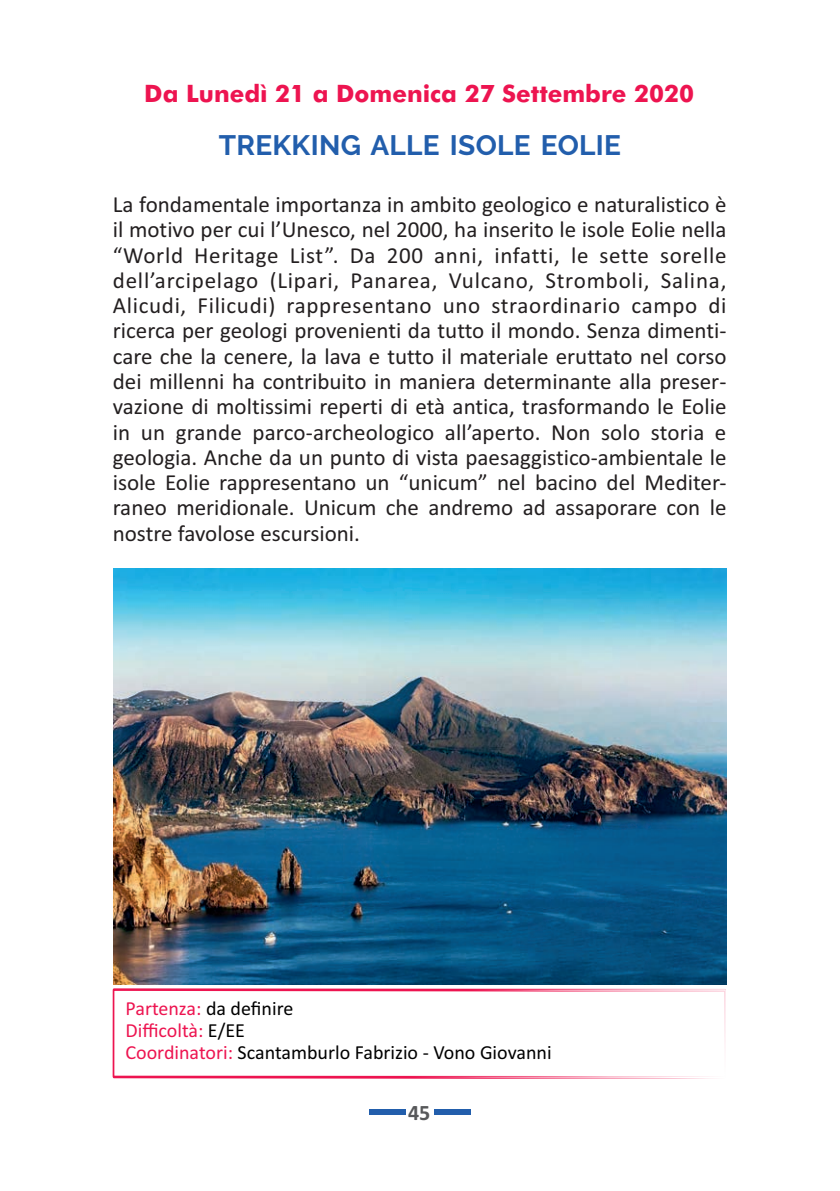
<style>
.page{position:relative;width:840px;height:1191px;background:#fff}
.page>*{position:absolute;margin:0;border:0;box-sizing:border-box;transform-origin:0 0}
.t1{font:700 28px "Raleway";letter-spacing:.01em;color:#225eac}
.t2{font:700 24px "Futura BT";color:#ed1450}
.t3{font:23px/25.2px "Calibri";color:#231f20;text-align:justify}
.t4{font:700 22px "Calibri";color:#57585a}
.t5{font:20px/22px "Calibri";color:#000}
.s1{color:#ed1450}
</style>
<div class="page">
<img style="left:113px;top:568px;width:612px;height:416px">
<svg style="left:113px;top:988px;width:612px;height:91px"></svg>
<div style="left:369px;top:1109px;width:36px;height:6px;background:#225eac"></div>
<div style="left:434px;top:1109px;width:36px;height:6px;background:#225eac"></div>
<p class="t2" style="left:144px;top:83px;width:551px">Da Lunedì 21 a Domenica 27 Settembre 2020</p>
<p class="t1" style="left:218px;top:129px;width:403px">TREKKING ALLE ISOLE EOLIE</p>
<p class="t3" style="left:113px;top:194px;width:615px">La fondamentale importanza in ambito geologico e naturalistico è il motivo per cui l’Unesco, nel 2000, ha inserito le isole Eolie nella “World Heritage List”. Da 200 anni, infatti, le sette sorelle dell’arcipelago (Lipari, Panarea, Vulcano, Stromboli, Salina, Alicudi, Filicudi) rappresentano uno straordinario campo di ricerca per geologi provenienti da tutto il mondo. Senza dimenti&shy;care che la cenere, la lava e tutto il materiale eruttato nel corso dei millenni ha contribuito in maniera determinante alla preser&shy;vazione di moltissimi reperti di età antica, trasformando le Eolie in un grande parco-archeologico all’aperto. Non solo storia e geologia. Anche da un punto di vista paesaggistico-ambientale le isole Eolie rappresentano un “unicum” nel bacino del Mediter&shy;raneo meridionale. Unicum che andremo ad assaporare con le nostre favolose escursioni.</p>
<p class="t5" style="left:125px;top:998px;width:427px"><span class="s1">Partenza:</span> da definire<br><span class="s1">Difficoltà:</span> E/EE<br><span class="s1">Coordinatori:</span> Scantamburlo Fabrizio - Vono Giovanni</p>
<p class="t4" style="left:408px;top:1103px;width:24px">45</p>
</div>
